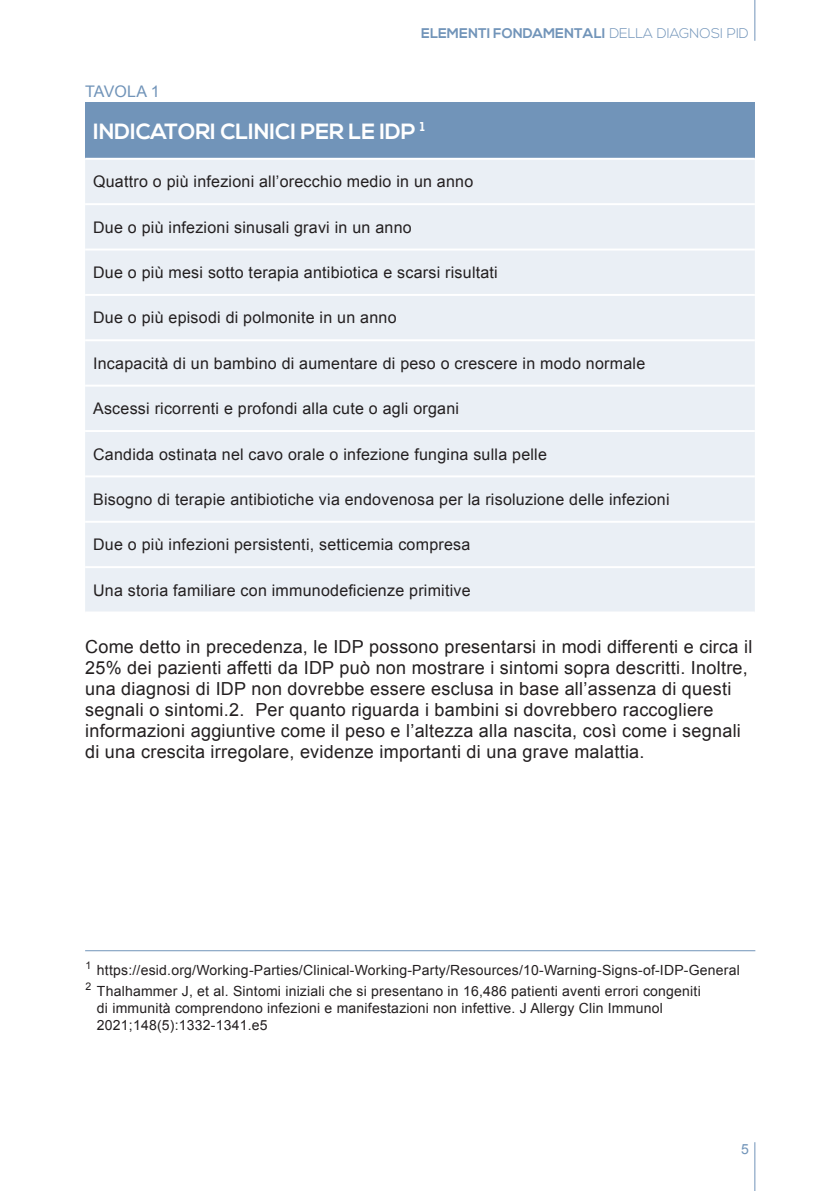
<style>
.page{position:relative;width:840px;height:1191px;background:#fff}
.page>*{position:absolute;margin:0;border:0;box-sizing:border-box;transform-origin:0 0}
.txt{font:700 22px "Nexa";color:#fff}
.txt-2{font:18px/21px "Arial";letter-spacing:.015em;color:#231f20}
.txt-3{font:16px "Arial";letter-spacing:.015em;color:#231f20}
.txt-4{font:16px "Arial";letter-spacing:.015em;color:#7194b9}
.txt-5{font:14px/16.8px "Arial";letter-spacing:.015em;color:#231f20}
.t1{font:700 14px "Nexa";color:#7194b9}
.t2{font:14px "Arial";color:#7194b9}
.s1{font-weight:300}
</style>
<div class="page">
<hr style="left:754px;top:0;width:1px;height:41px;background:#7194b9">
<hr style="left:754px;top:1142px;width:1px;height:49px;background:#7194b9">
<hr style="left:85px;top:950px;width:670px;height:1px;background:#7194b9">
<div style="left:85px;top:102px;width:669px;height:57px;background:#7194b9"></div>
<div style="left:85px;top:160px;width:669px;height:451px;background:#eaeff5"></div>
<hr style="left:85px;top:203px;width:669px;height:2px;background:#fff">
<hr style="left:85px;top:248px;width:669px;height:2px;background:#fff">
<hr style="left:85px;top:294px;width:669px;height:2px;background:#fff">
<hr style="left:85px;top:339px;width:669px;height:2px;background:#fff">
<hr style="left:85px;top:385px;width:669px;height:2px;background:#fff">
<hr style="left:85px;top:430px;width:669px;height:2px;background:#fff">
<hr style="left:85px;top:475px;width:669px;height:2px;background:#fff">
<hr style="left:85px;top:521px;width:669px;height:2px;background:#fff">
<hr style="left:85px;top:566px;width:669px;height:2px;background:#fff">
<hr style="left:85px;top:158px;width:669px;height:2px;background:#fff">
<p class="txt-4" style="left:85px;top:81px;width:76px">TAVOLA 1</p>
<p class="t1" style="left:421px;top:25px;width:329px">ELEMENTI FONDAMENTALI <span class="s1">DELLA DIAGNOSI PID</span></p>
<p class="txt" style="left:93px;top:118px;width:333px">INDICATORI CLINICI PER LE IDP <sup>1</sup></p>
<p class="txt-3" style="left:93px;top:171px;width:381px">Quattro o più infezioni all’orecchio medio in un anno</p>
<p class="txt-3" style="left:93px;top:217px;width:320px">Due o più infezioni sinusali gravi in un anno</p>
<p class="txt-3" style="left:93px;top:262px;width:406px">Due o più mesi sotto terapia antibiotica e scarsi risultati</p>
<p class="txt-3" style="left:93px;top:307px;width:305px">Due o più episodi di polmonite in un anno</p>
<p class="txt-3" style="left:93px;top:353px;width:553px">Incapacità di un bambino di aumentare di peso o crescere in modo normale</p>
<p class="txt-3" style="left:93px;top:398px;width:367px">Ascessi ricorrenti e profondi alla cute o agli organi</p>
<p class="txt-3" style="left:93px;top:443px;width:455px">Candida ostinata nel cavo orale o infezione fungina sulla pelle</p>
<p class="txt-3" style="left:93px;top:489px;width:577px">Bisogno di terapie antibiotiche via endovenosa per la risoluzione delle infezioni</p>
<p class="txt-3" style="left:93px;top:534px;width:378px">Due o più infezioni persistenti, setticemia compresa</p>
<p class="txt-3" style="left:93px;top:579px;width:379px">Una storia familiare con immunodeficienze primitive</p>
<p class="txt-2" style="left:85px;top:636px;width:668px">Come detto in precedenza, le IDP possono presentarsi in modi differenti e circa il 25% dei pazienti affetti da IDP può non mostrare i sintomi sopra descritti. Inoltre, una diagnosi di IDP non dovrebbe essere esclusa in base all’assenza di questi segnali o sintomi.2. Per quanto riguarda i bambini si dovrebbero raccogliere informazioni aggiuntive come il peso e l’altezza alla nascita, così come i segnali di una crescita irregolare, evidenze importanti di una grave malattia.</p>
<p class="txt-5" style="left:86px;top:961px;width:655px"><sup>1</sup> https://esid.org/Working-Parties/Clinical-Working-Party/Resources/10-Warning-Signs-of-IDP-General</p>
<p class="txt-5" style="left:97px;top:983px;width:605px;text-indent:-11px"><sup>2</sup> Thalhammer J, et al. Sintomi iniziali che si presentano in 16,486 patienti aventi errori congeniti di immunità comprendono infezioni e manifestazioni non infettive. J Allergy Clin Immunol<br>2021;148(5):1332-1341.e5</p>
<p class="t2" style="left:740px;top:1140px;width:9px">5</p>
</div>
